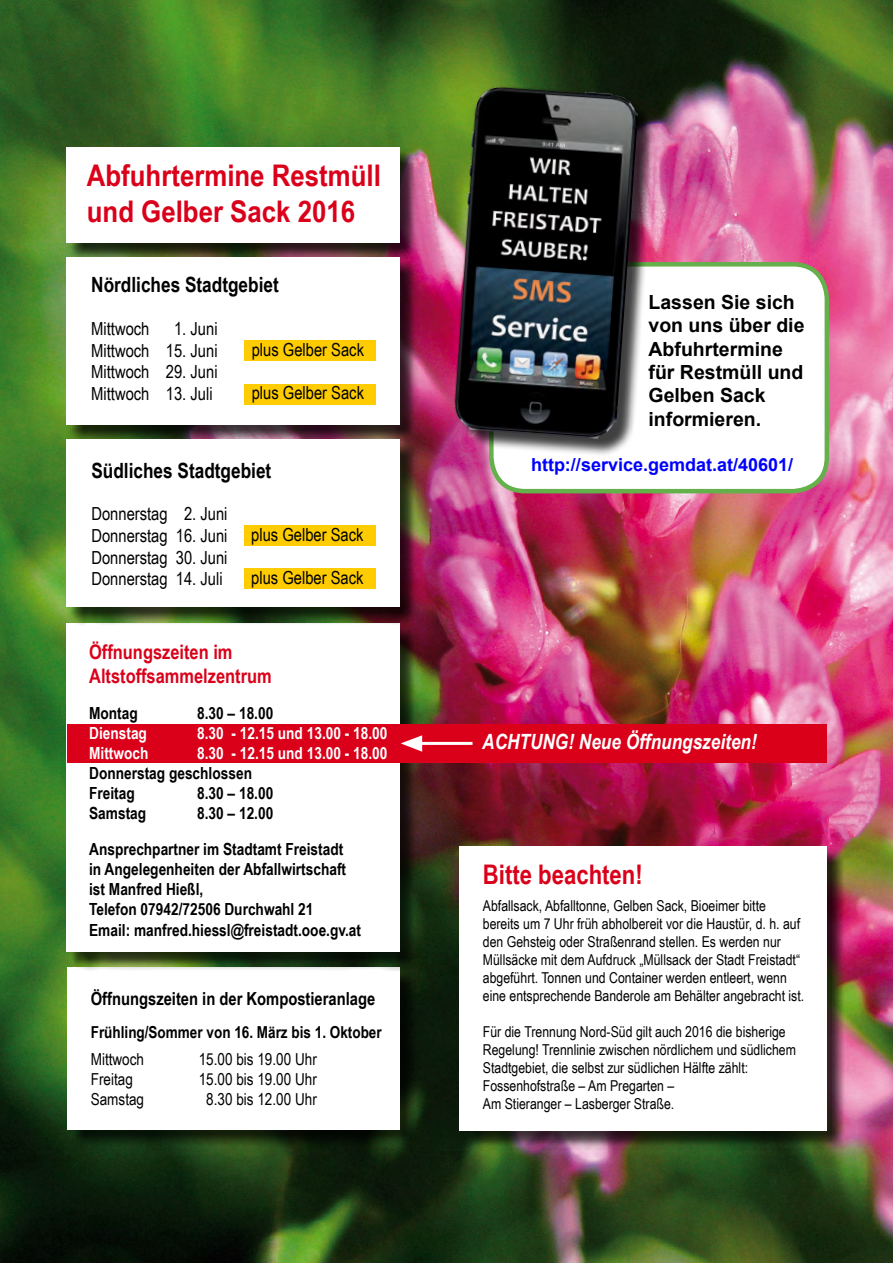
<style>
.page{position:relative;width:893px;height:1263px;background:#fff}
.page>*{position:absolute;margin:0;border:0;box-sizing:border-box;transform-origin:0 0}
.t1{font:700 29.85px/35.8px "Arial Narrow";color:#da001a;scale:1.06 1}
.t2{font:700 27px "Arial Narrow";color:#da001a}
.t3{font:700 21px "Arial Narrow";color:#000}
.t4{font:italic 700 21px "Arial Narrow";color:#fff}
.t5{font:700 20.1px/24px "Arial Narrow";color:#da001a}
.t6{font:700 19.5px/23.4px "Arial";color:#000}
.t7{font:18px/21.6px "Arial Narrow";color:#000;text-align:justify}
.t8{font:700 18px "Arial Narrow";color:#000}
.t9{font:700 18px "Arial";color:#00f}
.t10{font:700 16.65px/20.1px "Arial Narrow";color:#000}
.t11{font:700 16.65px "Arial Narrow";color:#fff}
.t12{font:16.5px "Arial Narrow";color:#000}
.t13{font:700 16.5px "Arial Narrow";color:#000}
.t14{font:15px/18px "Arial Narrow";color:#000}
</style>
<div class="page">
<img style="left:0;top:0;width:893px;height:1263px">
<div style="left:491px;top:264px;width:336px;height:227px;background:#fff;border-radius:34px"></div>
<div style="left:489px;top:262px;width:340px;height:231px;border:4px solid #64b04a;border-radius:34px"></div>
<div style="left:457px;top:90px;width:199px;height:367px;background:#000;opacity:.75"></div>
<img style="left:452px;top:84px;width:187px;height:356px">
<div style="left:69px;top:969px;width:350px;height:180px;background:#000;opacity:.75"></div>
<div style="left:68px;top:967px;width:332px;height:163px;background:#fff"></div>
<div style="left:68px;top:625px;width:351px;height:346px;background:#000;opacity:.75"></div>
<div style="left:66px;top:623px;width:334px;height:329px;background:#fff"></div>
<div style="left:68px;top:149px;width:351px;height:112px;background:#000;opacity:.75"></div>
<div style="left:66px;top:147px;width:334px;height:96px;background:#fff"></div>
<div style="left:68px;top:258px;width:351px;height:186px;background:#000;opacity:.75"></div>
<div style="left:66px;top:257px;width:334px;height:168px;background:#fff"></div>
<div style="left:68px;top:441px;width:351px;height:185px;background:#000;opacity:.75"></div>
<div style="left:66px;top:439px;width:334px;height:168px;background:#fff"></div>
<div style="left:461px;top:847px;width:385px;height:303px;background:#000;opacity:.75"></div>
<div style="left:459px;top:846px;width:368px;height:284px;background:#fff"></div>
<div style="left:244px;top:341px;width:132px;height:20px;background:#fecc00"></div>
<div style="left:244px;top:384px;width:132px;height:20px;background:#fecc00"></div>
<div style="left:244px;top:526px;width:132px;height:20px;background:#fecc00"></div>
<div style="left:244px;top:569px;width:132px;height:20px;background:#fecc00"></div>
<div style="left:67px;top:724px;width:759px;height:38px;background:#da001a"></div>
<hr style="left:405px;top:742px;width:67px;height:3px;background:#fff">
<svg style="left:401px;top:735px;width:21px;height:17px"></svg>
<h1 class="t1" style="left:87px;top:157px;width:279px">Abfuhrtermine Restmüll und Gelber Sack 2016</h1>
<h3 class="t3" style="left:91px;top:273px;width:189px">Nördliches Stadtgebiet</h3>
<p class="t7" style="left:91px;top:317px;width:128px;text-indent:83px">1. Juni Mittwoch 15. Juni Mittwoch 29. Juni Mittwoch 13. Juli</p>
<p class="t7" style="left:91px;top:317px;width:60px">Mittwoch</p>
<p class="t7" style="left:252px;top:338px;width:114px">plus Gelber Sack</p>
<p class="t7" style="left:252px;top:382px;width:114px">plus Gelber Sack</p>
<h3 class="t3" style="left:91px;top:458px;width:181px">Südliches Stadtgebiet</h3>
<p class="t7" style="left:91px;top:503px;width:138px">Donnerstag 2. Juni Donnerstag 16. Juni Donnerstag 30. Juni Donnerstag 14. Juli</p>
<p class="t7" style="left:251px;top:523px;width:114px">plus Gelber Sack</p>
<p class="t7" style="left:251px;top:566px;width:114px">plus Gelber Sack</p>
<h3 class="t5" style="left:89px;top:640px;width:184px">Öffnungszeiten im<br>Altstoffsammelzentrum</h3>
<p class="t10" style="left:89px;top:703px;width:50px">Montag</p>
<p class="t10" style="left:197px;top:703px;width:78px">8.30 – 18.00</p>
<p class="t11" style="left:89px;top:723px;width:59px">Dienstag</p>
<p class="t11" style="left:197px;top:723px;width:192px">8.30 - 12.15 und 13.00 - 18.00</p>
<p class="t11" style="left:89px;top:744px;width:61px">Mittwoch</p>
<p class="t11" style="left:197px;top:744px;width:192px">8.30 - 12.15 und 13.00 - 18.00</p>
<p class="t10" style="left:89px;top:763px;width:164px">Donnerstag geschlossen<br>Freitag</p>
<p class="t10" style="left:197px;top:783px;width:78px">8.30 – 18.00</p>
<p class="t10" style="left:89px;top:803px;width:59px">Samstag</p>
<p class="t10" style="left:89px;top:795px;width:256px;line-height:36px;text-indent:108px">8.30 – 12.00<br>Ansprechpartner im Stadtamt Freistadt</p>
<p class="t10" style="left:89px;top:859px;width:273px">in Angelegenheiten der Abfallwirtschaft ist Manfred Hießl,<br>Telefon 07942/72506 Durchwahl 21<br>Email: manfred.hiessl@freistadt.ooe.gv.at</p>
<p class="t8" style="left:91px;top:988px;width:286px">Öffnungszeiten in der Kompostieranlage</p>
<p class="t13" style="left:91px;top:1022px;width:292px">Frühling/Sommer von 16. März bis 1. Oktober</p>
<p class="t12" style="left:91px;top:1047px;width:55px">Mittwoch</p>
<p class="t12" style="left:199px;top:1047px;width:120px">15.00 bis 19.00 Uhr</p>
<p class="t12" style="left:91px;top:1067px;width:44px">Freitag</p>
<p class="t12" style="left:199px;top:1067px;width:120px">15.00 bis 19.00 Uhr</p>
<p class="t12" style="left:91px;top:1087px;width:55px">Samstag</p>
<p class="t12" style="left:206px;top:1087px;width:112px">8.30 bis 12.00 Uhr</p>
<h3 class="t6" style="left:649px;top:291px;width:158px">Lassen Sie sich von uns über die<br>Abfuhrtermine für Restmüll und<br>Gelben Sack informieren.</h3>
<p class="t9" style="left:531px;top:453px;width:264px">http://service.gemdat.at/40601/</p>
<h3 class="t4" style="left:482px;top:726px;width:276px">ACHTUNG! Neue Öffnungszeiten!</h3>
<h2 class="t2" style="left:483px;top:859px;width:161px">Bitte beachten!</h2>
<p class="t14" style="left:483px;top:896px;width:323px">Abfallsack, Abfalltonne, Gelben Sack, Bioeimer bitte bereits um 7 Uhr früh abholbereit vor die Haustür, d. h. auf den Gehsteig oder Straßenrand stellen. Es werden nur Müllsäcke mit dem Aufdruck „Müllsack der Stadt Freistadt“ abgeführt. Tonnen und Container werden entleert, wenn eine entsprechende Banderole am Behälter angebracht ist.</p>
<p class="t14" style="left:483px;top:1022px;width:315px">Für die Trennung Nord-Süd gilt auch 2016 die bisherige Regelung! Trennlinie zwischen nördlichem und südlichem Stadtgebiet, die selbst zur südlichen Hälfte zählt:<br>Fossenhofstraße – Am Pregarten –<br>Am Stieranger – Lasberger Straße.</p>
</div>
